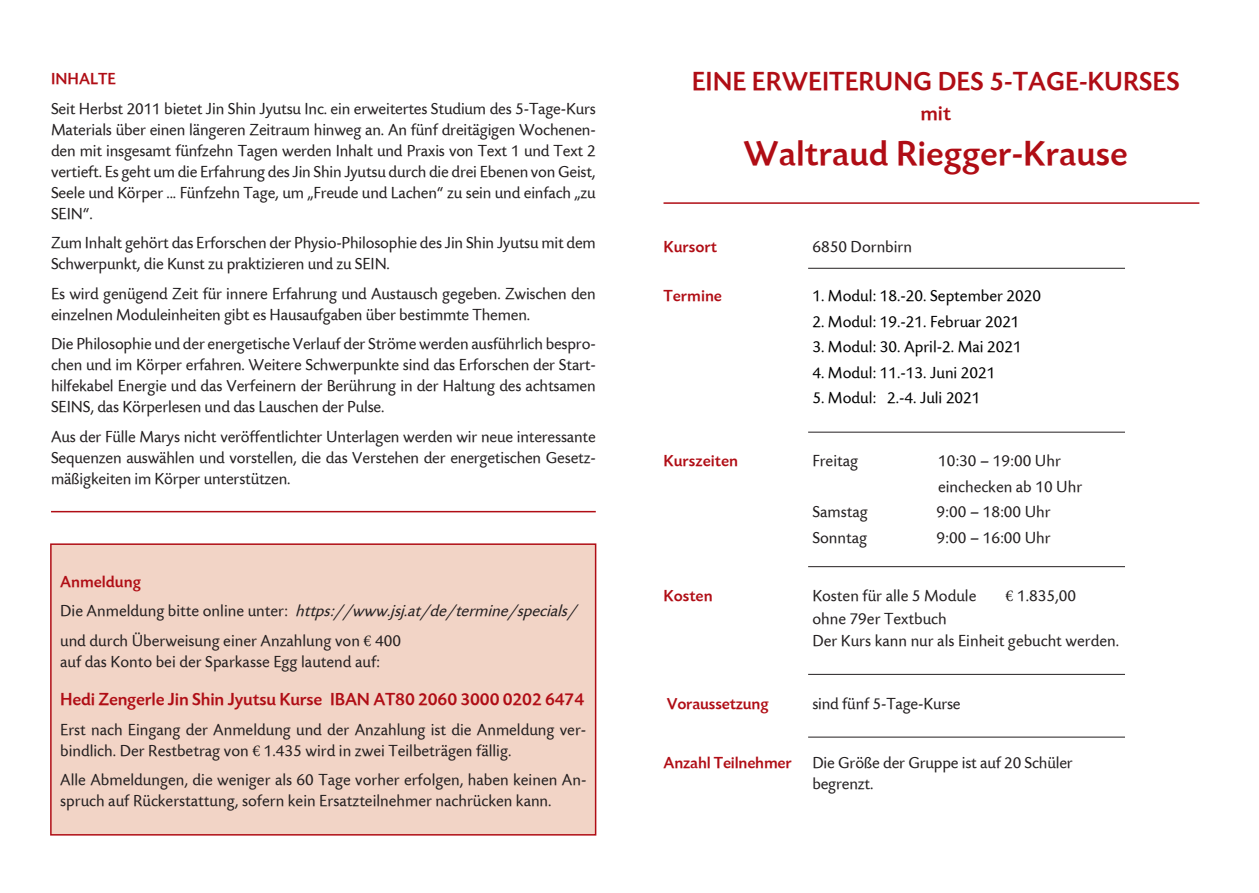
<style>
.page{position:relative;width:1259px;height:893px;background:#fff}
.page>*{position:absolute;margin:0;border:0;box-sizing:border-box;transform-origin:0 0}
.t1{font:36px "Today SB Medium";color:#b00d15}
.t2{font:27px "Today SB Medium";color:#b00d15}
.t3{font:21px "Today SB Medium";color:#b00d15}
.t4{font:18px "Today SB Medium";letter-spacing:-.01em;color:#b00d15}
.t5{font:16.5px/21px "Today SB Regular";color:#231f20}
.t6{font:16.5px "Today SB Regular";color:#000}
.t7{font:16.5px "Today SB Medium";color:#b00d15}
.s1{font-style:italic}
.s2{font-family:"Minion Pro"}
.s3{font-family:"Today SB Medium";color:#b00d15}
</style>
<div class="page">
<hr style="left:663px;top:202px;width:536px;height:2px;background:#b00d15">
<hr style="left:808px;top:268px;width:317px;height:1px;background:#231f20">
<hr style="left:51px;top:511px;width:545px;height:1px;background:#b00d15">
<hr style="left:808px;top:432px;width:317px;height:1px;background:#231f20">
<hr style="left:808px;top:566px;width:317px;height:1px;background:#231f20">
<hr style="left:808px;top:674px;width:317px;height:1px;background:#231f20">
<hr style="left:808px;top:737px;width:317px;height:1px;background:#231f20">
<div style="left:51px;top:544px;width:544px;height:291px;background:#f2d4c6"></div>
<div style="left:50px;top:543px;width:546px;height:293px;border:2px solid #b00d15"></div>
<p class="t7" style="left:51px;top:70px;width:66px">INHALTE</p>
<p class="t5" style="left:51px;top:99px;width:546px;text-align:justify">Seit Herbst 2011 bietet Jin Shin Jyutsu Inc. ein erweitertes Studium des 5-Tage-Kurs Materials über einen längeren Zeitraum hinweg an. An fünf dreitägigen Wochenen&shy;den mit insgesamt fünfzehn Tagen werden Inhalt und Praxis von Text 1 und Text 2 vertieft. Es geht um die Erfahrung des Jin Shin Jyutsu durch die drei Ebenen von Geist, Seele und Körper ... Fünfzehn Tage, um „Freude und Lachen“ zu sein und einfach „zu SEIN“.</p>
<p class="t5" style="left:51px;top:233px;width:546px">Zum Inhalt gehört das Erforschen der Physio-Philosophie des Jin Shin Jyutsu mit dem<br>Schwerpunkt, die Kunst zu praktizieren und zu SEIN.</p>
<p class="t5" style="left:51px;top:284px;width:546px">Es wird genügend Zeit für innere Erfahrung und Austausch gegeben. Zwischen den einzelnen Moduleinheiten gibt es Hausaufgaben über bestimmte Themen.</p>
<p class="t5" style="left:51px;top:334px;width:546px;text-align:justify">Die Philosophie und der energetische Verlauf der Ströme werden ausführlich bespro&shy;chen und im Körper erfahren. Weitere Schwerpunkte sind das Erforschen der Start&shy;hilfekabel Energie und das Verfeinern der Berührung in der Haltung des achtsamen SEINS, das Körperlesen und das Lauschen der Pulse.</p>
<p class="t5" style="left:51px;top:427px;width:546px;text-align:justify">Aus der Fülle Marys nicht veröffentlichter Unterlagen werden wir neue interessante Sequenzen auswählen und vorstellen, die das Verstehen der energetischen Gesetz&shy;mäßigkeiten im Körper unterstützen.</p>
<p class="t7" style="left:60px;top:573px;width:83px">Anmeldung</p>
<p class="t5" style="left:60px;top:597px;width:522px;line-height:29.5px">D i e A n m e l d u n g b i t t e o n l i n e u n t e r : <span class="s1">https://www.jsj.at/de/termine/specials/ </span>und durch Überweisung einer Anzahlung von <span class="s2">€</span> 400</p>
<p class="t5" style="left:60px;top:652px;width:321px">auf das Konto bei der Sparkasse Egg lautend auf:</p>
<p class="t4" style="left:60px;top:690px;width:525px">Hedi Zengerle Jin Shin Jyutsu Kurse IBAN AT80 2060 3000 0202 6474</p>
<p class="t5" style="left:60px;top:720px;width:528px">Erst nach Eingang der Anmeldung und der Anzahlung ist die Anmeldung ver&shy;bindlich. Der Restbetrag von <span class="s2">€</span> 1.435 wird in zwei Teilbeträgen fällig.</p>
<p class="t5" style="left:60px;top:770px;width:528px">Alle Abmeldungen, die weniger als 60 Tage vorher erfolgen, haben keinen An&shy;spruch auf Rückerstattung, sofern kein Ersatzteilnehmer nachrücken kann.</p>
<h2 class="t2" style="left:691px;top:67px;width:489px">EINE ERWEITERUNG DES 5-TAGE-KURSES</h2>
<p class="t3" style="left:920px;top:102px;width:32px">mit</p>
<h1 class="t1" style="left:743px;top:134px;width:386px">Waltraud Riegger-Krause</h1>
<p class="t7" style="left:663px;top:238px;width:55px">Kursort</p>
<p class="t5" style="left:812px;top:237px;width:101px">6850 Dornbirn</p>
<p class="t7" style="left:663px;top:287px;width:60px">Termine</p>
<p class="t6" style="left:812px;top:287px;width:230px">1. Modul: 18.-20. September 2020</p>
<p class="t6" style="left:812px;top:313px;width:209px">2. Modul: 19.-21. Februar 2021</p>
<p class="t6" style="left:812px;top:338px;width:211px">3. Modul: 30. April-2. Mai 2021</p>
<p class="t6" style="left:812px;top:364px;width:185px">4. Modul: 11.-13. Juni 2021</p>
<p class="t6" style="left:812px;top:389px;width:170px">5. Modul: 2.-4. Juli 2021</p>
<p class="t7" style="left:663px;top:452px;width:76px">Kurszeiten</p>
<p class="t5" style="left:812px;top:451px;width:47px">Freitag</p>
<p class="t5" style="left:938px;top:449px;width:146px;line-height:25.5px">10:30 – 19:00 Uhr einchecken ab 10 Uhr</p>
<p class="t5" style="left:812px;top:502px;width:57px">Samstag</p>
<p class="t5" style="left:936px;top:502px;width:116px">9:00 – 18:00 Uhr</p>
<p class="t5" style="left:812px;top:528px;width:56px">Sonntag</p>
<p class="t5" style="left:936px;top:528px;width:116px">9:00 – 16:00 Uhr</p>
<p class="t7" style="left:663px;top:587px;width:51px">Kosten</p>
<p class="t5" style="left:812px;top:586px;width:166px">Kosten für alle 5 Module</p>
<p class="t5" style="left:1005px;top:586px;width:72px"><span class="s2">€</span> 1.835,00</p>
<p class="t5" style="left:812px;top:608px;width:308px;line-height:22.5px">ohne 79er Textbuch<br>Der Kurs kann nur als Einheit gebucht werden.</p>
<p class="t7" style="left:667px;top:695px;width:104px">Voraussetzung</p>
<p class="t5" style="left:812px;top:694px;width:150px">sind fünf 5-Tage-Kurse</p>
<p class="t5" style="left:812px;top:753px;width:262px;text-indent:-149px"><span class="s3">Anzahl Teilnehmer</span> Die Größe der Gruppe ist auf 20 Schüler begrenzt.</p>
</div>
